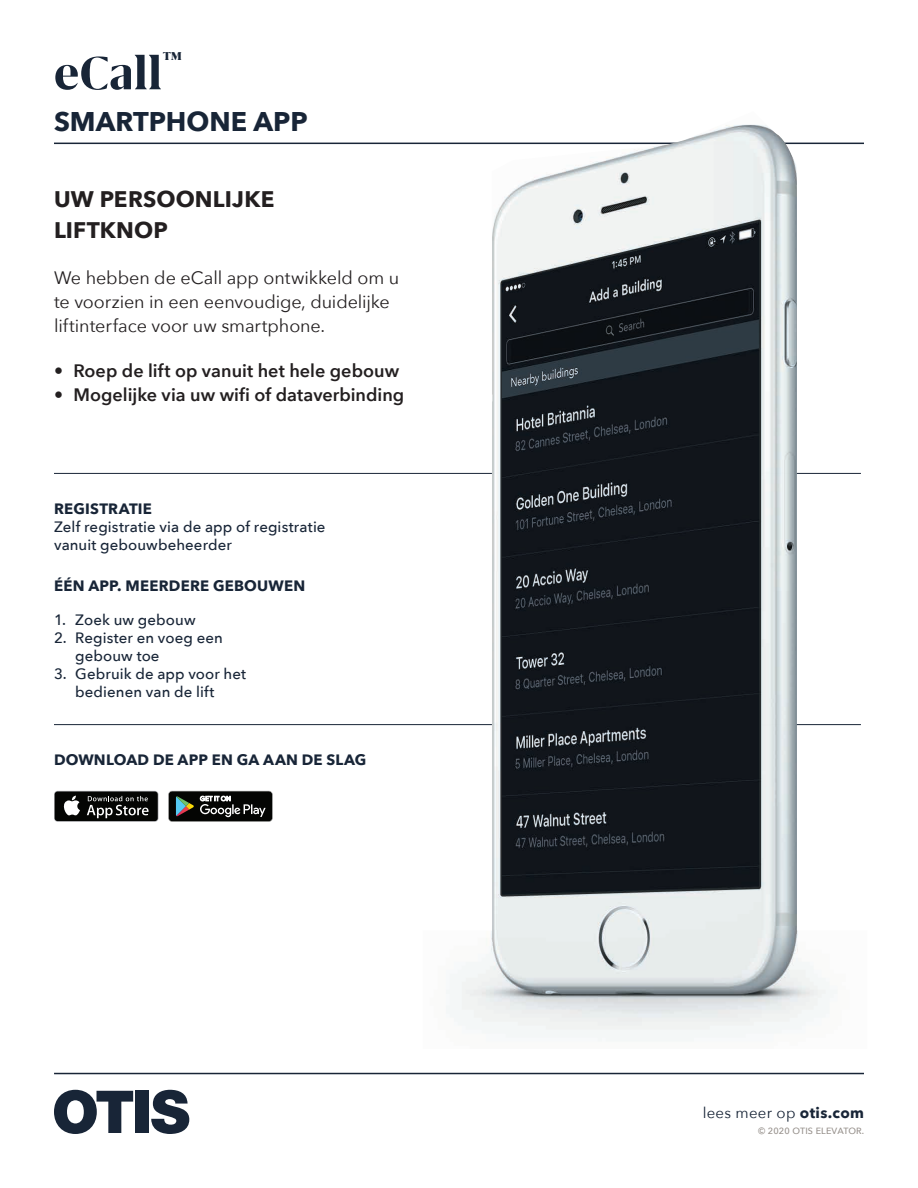
<style>
.page{position:relative;width:918px;height:1188px;background:#fff}
.page>*{position:absolute;margin:0;border:0;box-sizing:border-box;transform-origin:0 0}
.t1{font:700 54px "Grifo M";color:#182537}
.t2{font:700 27px "Avenir Next";color:#182537}
.t3{font:700 22.5px/31.5px "Avenir Next";letter-spacing:.01em;color:#231f20}
.t4{font:18px/24px "Avenir Next";letter-spacing:-.005em;color:#231f20}
.t5{font:600 18px "Avenir Next";color:#231f20}
.t6{font:500 15px/18px "Avenir Next";letter-spacing:.005em;color:#182537}
.t7{font:700 15px "Avenir Next";letter-spacing:.015em;color:#182537}
.t8{font:15px "Avenir Next";letter-spacing:.02em;color:#182537}
.t9{font:500 9px "Avenir Next";letter-spacing:.02em;color:#96908b}
.s1{font-weight:700}
</style>
<div class="page">
<hr style="left:54px;top:143px;width:810px;height:1px;background:#182537">
<svg style="left:54px;top:1090px;width:79px;height:44px"></svg>
<div style="left:136px;top:1091px;width:13px;height:42px;background:#182537"></div>
<svg style="left:151px;top:1090px;width:38px;height:44px"></svg>
<svg style="left:168px;top:791px;width:105px;height:31px;background:#333533"></svg>
<svg style="left:54px;top:791px;width:105px;height:31px"></svg>
<div style="left:55px;top:792px;width:103px;height:29px;background:#040503;border-radius:3px"></div>
<svg style="left:63px;top:796px;width:17px;height:19px"></svg>
<svg style="left:87px;top:796px;width:62px;height:22px"></svg>
<hr style="left:54px;top:724px;width:807px;height:1px;background:#182537">
<hr style="left:54px;top:473px;width:807px;height:1px;background:#182537">
<img style="left:423px;top:124px;width:441px;height:917px">
<hr style="left:54px;top:1073px;width:810px;height:1px;background:#182537">
<h1 class="t1" style="left:54px;top:45px;width:131px">eCall<sup>™</sup></h1>
<h2 class="t2" style="left:54px;top:98px;width:255px">SMARTPHONE APP</h2>
<h3 class="t3" style="left:54px;top:183px;width:222px">UW PERSOONLIJKE<br>LIFTKNOP</h3>
<p class="t4" style="left:54px;top:265px;width:347px">We hebben de eCall app ontwikkeld om u te voorzien in een eenvoudige, duidelijke liftinterface voor uw smartphone.</p>
<p class="t5" style="left:54px;top:356px;width:347px">• Roep de lift op vanuit het hele gebouw</p>
<p class="t5" style="left:54px;top:380px;width:352px">• Mogelijke via uw wifi of dataverbinding</p>
<p class="t7" style="left:54px;top:496px;width:100px">REGISTRATIE</p>
<p class="t6" style="left:54px;top:517px;width:273px">Zelf registratie via de app of registratie vanuit gebouwbeheerder</p>
<p class="t7" style="left:54px;top:572px;width:253px">ÉÉN APP. MEERDERE GEBOUWEN</p>
<p class="t6" style="left:54px;top:610px;width:143px">1. Zoek uw gebouw</p>
<p class="t6" style="left:75px;top:628px;width:149px;text-indent:-21px">2. Register en voeg een gebouw toe</p>
<p class="t6" style="left:75px;top:664px;width:173px;text-indent:-21px">3. Gebruik de app voor het bedienen van de lift</p>
<p class="t7" style="left:54px;top:747px;width:314px">DOWNLOAD DE APP EN GA AAN DE SLAG</p>
<p class="t8" style="left:703px;top:1100px;width:163px">lees meer op <span class="s1">otis.com</span></p>
<p class="t9" style="left:758px;top:1123px;width:108px">© 2020 OTIS ELEVATOR.</p>
</div>
